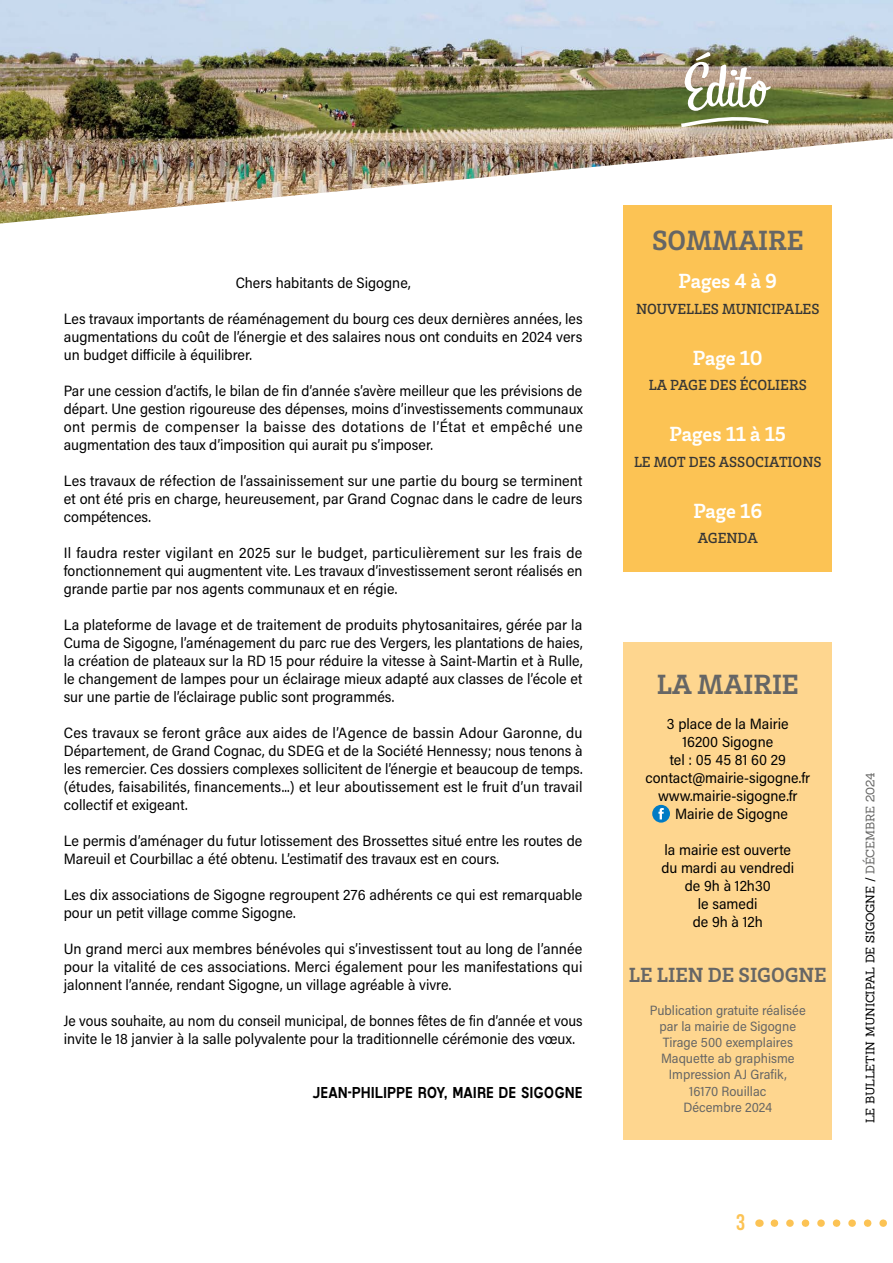
<style>
.page{position:relative;width:893px;height:1263px;background:#fff}
.page>*{position:absolute;margin:0;border:0;box-sizing:border-box;transform-origin:0 0}
.t1{font:57.6px "Bistro Script";color:#fff}
.t2{font:700 28.5px "Brix Slab";color:#666665}
.t3{font:22.5px "Bebas Kai";color:#fcc354}
.t4{font:700 21px "Brix Slab";color:#fff}
.t5{font:700 21px "Brix Slab";color:#666665}
.t6{font:15px/18px "Acumin Pro Semi Cond";color:#000;text-align:justify}
.t7{font:500 15px "Brix Slab";color:#363635}
.t8{font:15px "Mixolydian Titling Rg";color:#000}
.t9{font:13.5px/16.2px "Acumin Pro Semi Cond";color:#666665;text-align:center}
.t10{font:12px "Sanchez";letter-spacing:-.015em;color:#000}
.s1{color:#666665}
</style>
<div class="page">
<img style="left:0;top:0;width:893px;height:224px">
<svg style="left:774px;top:1219px;width:113px;height:8px"></svg>
<div style="left:676px;top:112px;width:110px;height:33px;background:#000;opacity:.55"></div>
<svg style="left:678px;top:113px;width:95px;height:16px"></svg>
<div style="left:623px;top:205px;width:209px;height:366px;background:#fcc354"></div>
<div style="left:623px;top:643px;width:209px;height:497px;background:#fed68f"></div>
<div style="left:652px;top:805px;width:18px;height:18px;background:#007bc4;border-radius:50%"></div>
<svg style="left:658px;top:808px;width:6px;height:11px"></svg>
<h1 class="t1" style="left:684px;top:51px;width:86px">Édito</h1>
<p class="t6" style="left:236px;top:273px;width:177px">Chers habitants de Sigogne,</p>
<p class="t6" style="left:64px;top:309px;width:520px">Les travaux importants de réaménagement du bourg ces deux dernières années, les augmentations du coût de l’énergie et des salaires nous ont conduits en 2024 vers un budget difficile à équilibrer.</p>
<p class="t6" style="left:64px;top:381px;width:520px">Par une cession d’actifs, le bilan de fin d’année s’avère meilleur que les prévisions de départ. Une gestion rigoureuse des dépenses, moins d’investissements communaux ont permis de compenser la baisse des dotations de l’État et empêché une augmentation des taux d’imposition qui aurait pu s’imposer.</p>
<p class="t6" style="left:64px;top:471px;width:520px">Les travaux de réfection de l’assainissement sur une partie du bourg se terminent et ont été pris en charge, heureusement, par Grand Cognac dans le cadre de leurs compétences.</p>
<p class="t6" style="left:64px;top:543px;width:520px">Il faudra rester vigilant en 2025 sur le budget, particulièrement sur les frais de fonctionnement qui augmentent vite. Les travaux d’investissement seront réalisés en grande partie par nos agents communaux et en régie.</p>
<p class="t6" style="left:64px;top:615px;width:520px">La plateforme de lavage et de traitement de produits phytosanitaires, gérée par la Cuma de Sigogne, l’aménagement du parc rue des Vergers, les plantations de haies, la création de plateaux sur la RD 15 pour réduire la vitesse à Saint-Martin et à Rulle, le changement de lampes pour un éclairage mieux adapté aux classes de l’école et sur une partie de l’éclairage public sont programmés.</p>
<p class="t6" style="left:64px;top:723px;width:520px">Ces travaux se feront grâce aux aides de l’Agence de bassin Adour Garonne, du Département, de Grand Cognac, du SDEG et de la Société Hennessy; nous tenons à les remercier. Ces dossiers complexes sollicitent de l’énergie et beaucoup de temps. (études, faisabilités, financements...) et leur aboutissement est le fruit d’un travail collectif et exigeant.</p>
<p class="t6" style="left:64px;top:831px;width:520px">Le permis d’aménager du futur lotissement des Brossettes situé entre les routes de<br>Mareuil et Courbillac a été obtenu. L’estimatif des travaux est en cours.</p>
<p class="t6" style="left:64px;top:885px;width:520px">Les dix associations de Sigogne regroupent 276 adhérents ce qui est remarquable pour un petit village comme Sigogne.</p>
<p class="t6" style="left:64px;top:939px;width:520px">Un grand merci aux membres bénévoles qui s’investissent tout au long de l’année pour la vitalité de ces associations. Merci également pour les manifestations qui jalonnent l’année, rendant Sigogne, un village agréable à vivre.</p>
<p class="t6" style="left:64px;top:1011px;width:520px">Je vous souhaite, au nom du conseil municipal, de bonnes fêtes de fin d’année et vous invite le 18 janvier à la salle polyvalente pour la traditionnelle cérémonie des vœux.</p>
<p class="t8" style="left:313px;top:1084px;width:271px">JEAN-PHILIPPE ROY, MAIRE DE SIGOGNE</p>
<h2 class="t2" style="left:652px;top:222px;width:153px">SOMMAIRE</h2>
<h3 class="t4" style="left:678px;top:267px;width:100px">Pages 4 à 9</h3>
<p class="t7" style="left:636px;top:299px;width:185px">NOUVELLES MUNICIPALES</p>
<h3 class="t4" style="left:693px;top:344px;width:71px">Page 10</h3>
<p class="t7" style="left:649px;top:375px;width:160px">LA PAGE DES ÉCOLIERS</p>
<h3 class="t4" style="left:670px;top:420px;width:118px">Pages 11 à 15</h3>
<p class="t7" style="left:634px;top:452px;width:189px">LE MOT DES ASSOCIATIONS</p>
<h3 class="t4" style="left:693px;top:497px;width:70px">Page 16</h3>
<p class="t7" style="left:698px;top:528px;width:62px">AGENDA</p>
<h2 class="t2" style="left:657px;top:666px;width:144px">LA MAIRIE</h2>
<p class="t6" style="left:645px;top:714px;width:166px;text-align:center">3 place de la Mairie<br>16200 Sigogne<br>tel : 05 45 81 60 29 contact@mairie-sigogne.fr www.mairie-sigogne.fr<br>Mairie de Sigogne</p>
<p class="t6" style="left:661px;top:840px;width:134px;text-align:center">la mairie est ouverte du mardi au vendredi de 9h à 12h30<br>le samedi<br>de 9h à 12h</p>
<h3 class="t5" style="left:629px;top:961px;width:199px">LE LIEN DE SIGOGNE</h3>
<p class="t9" style="left:650px;top:1001px;width:157px">Publication gratuite réalisée par la mairie de Sigogne<br>Tirage 500 exemplaires<br>Maquette ab graphisme<br>Impression AJ Grafik,<br>16170 Rouillac<br>Décembre 2024</p>
<h3 class="t3" style="left:736px;top:1210px;width:10px">3</h3>
<p class="t10" style="left:862px;top:1123px;width:352px;rotate:-90deg">LE BULLETIN MUNICIPAL DE SIGOGNE / <span class="s1">DÉCEMBRE 2024</span></p>
</div>
